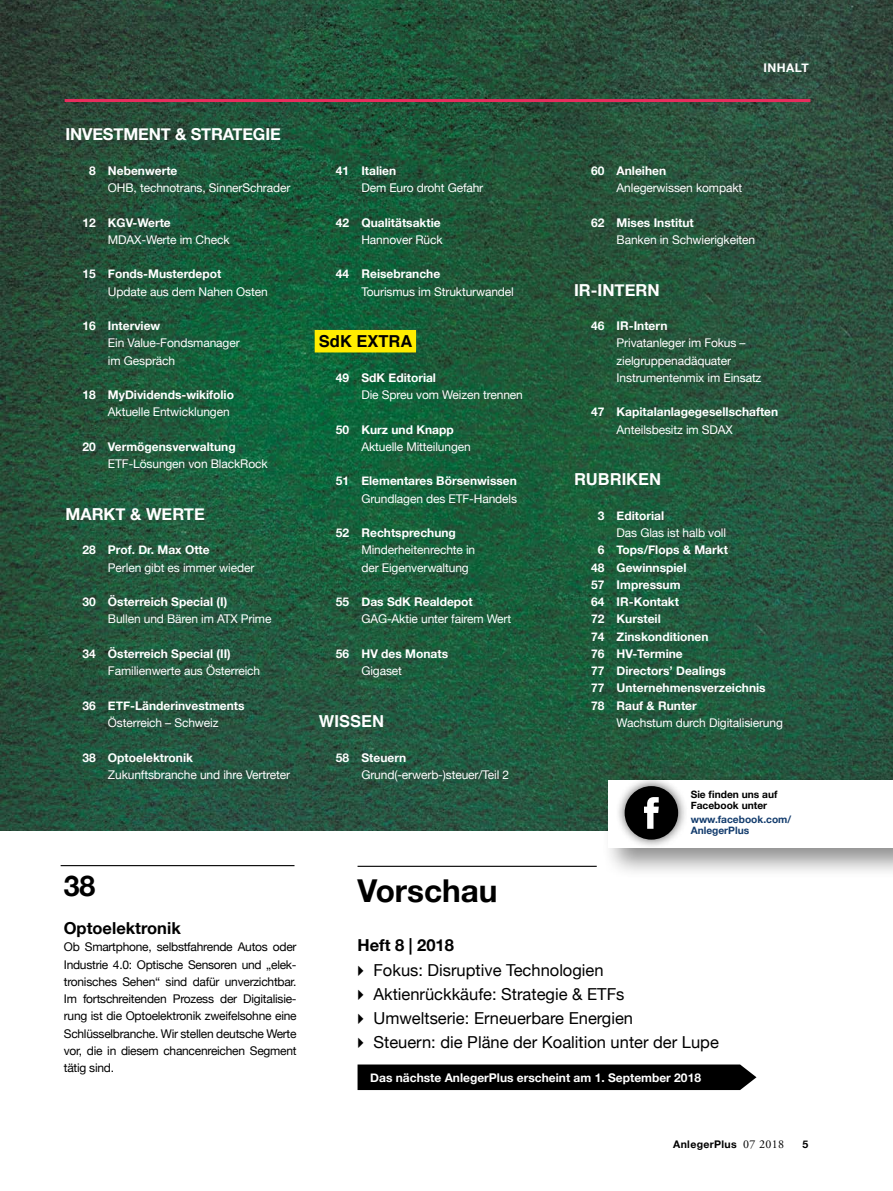
<style>
.page{position:relative;width:893px;height:1191px;background:#fff}
.page>*{position:absolute;margin:0;border:0;box-sizing:border-box;transform-origin:0 0}
.t1{font:700 31.5px "Helvetica Neue";color:#000}
.t2{font:700 28.5px "Helvetica Neue";color:#000}
.t3{font:16.5px/24px "Helvetica Neue";color:#000}
.t4{font:700 16.5px "Helvetica Neue";letter-spacing:-.01em;color:#fff}
.t5{font:700 16.5px "Helvetica Neue";color:#000}
.t6{font:700 16.5px "Helvetica";color:#fff}
.t7{font:700 16.5px "Helvetica";color:#000}
.t8{font:12px/17.2px "Helvetica Neue";letter-spacing:-.01em;color:#fff}
.t9{font:700 12px/17.2px "Helvetica Neue";color:#fff}
.t10{font:12px/17.2px "Helvetica Neue";letter-spacing:-.02em;color:#000;text-align:justify}
.t11{font:700 10.5px "Helvetica Neue";letter-spacing:.03em;color:#000}
.t12{font:700 10.2px/10.8px "Helvetica Neue";color:#000}
.t13{font:700 10.2px/10.8px "Helvetica Neue";color:#133c6d}
.s1{font-family:"Adobe Garamond Pro";font-weight:400;font-size:12px}
</style>
<div class="page">
<img style="left:0;top:0;width:893px;height:830px">
<img style="left:0;top:0;width:27px;height:510px">
<hr style="left:61px;top:865px;width:233px;height:1px;background:#000">
<div style="left:358px;top:1064px;width:398px;height:26px;background:#000"></div>
<div style="left:315px;top:330px;width:101px;height:22px;background:#ffed00"></div>
<hr style="left:65px;top:99px;width:745px;height:3px;background:#e72d5d">
<hr style="left:358px;top:865px;width:239px;height:2px;background:#000">
<div style="left:601px;top:773px;width:292px;height:106px;background:#000;opacity:.44"></div>
<div style="left:608px;top:780px;width:285px;height:67px;background:#fff"></div>
<div style="left:615px;top:776px;width:73px;height:73px;background:#212121;opacity:.75"></div>
<div style="left:625px;top:786px;width:53px;height:53px;background:#000;border-radius:50%"></div>
<svg style="left:644px;top:797px;width:15px;height:31px"></svg>
<p class="t9" style="left:763px;top:59px;width:47px">INHALT</p>
<h3 class="t4" style="left:65px;top:121px;width:217px">INVESTMENT &amp; STRATEGIE</h3>
<p class="t9" style="left:89px;top:162px;width:90px">8 Nebenwerte</p>
<p class="t8" style="left:108px;top:180px;width:184px">OHB, technotrans, SinnerSchrader</p>
<p class="t9" style="left:82px;top:214px;width:90px">12 KGV-Werte</p>
<p class="t8" style="left:108px;top:232px;width:123px">MDAX-Werte im Check</p>
<p class="t9" style="left:82px;top:266px;width:140px">15 Fonds-Musterdepot</p>
<p class="t8" style="left:108px;top:283px;width:161px">Update aus dem Nahen Osten</p>
<p class="t9" style="left:82px;top:317px;width:79px">16 Interview</p>
<p class="t8" style="left:108px;top:335px;width:133px">Ein Value-Fondsmanager im Gespräch</p>
<p class="t9" style="left:82px;top:386px;width:153px">18 MyDividends-wikifolio</p>
<p class="t8" style="left:108px;top:404px;width:123px">Aktuelle Entwicklungen</p>
<p class="t9" style="left:82px;top:438px;width:155px">20 Vermögensverwaltung</p>
<p class="t8" style="left:108px;top:456px;width:161px">ETF-Lösungen von BlackRock</p>
<h3 class="t4" style="left:65px;top:501px;width:141px">MARKT &amp; WERTE</h3>
<p class="t9" style="left:82px;top:542px;width:129px">28 Prof. Dr. Max Otte</p>
<p class="t8" style="left:108px;top:559px;width:148px">Perlen gibt es immer wieder</p>
<p class="t9" style="left:82px;top:593px;width:146px">30 Österreich Special (I)</p>
<p class="t8" style="left:108px;top:611px;width:165px">Bullen und Bären im ATX Prime</p>
<p class="t9" style="left:82px;top:645px;width:150px">34 Österreich Special (II)</p>
<p class="t8" style="left:108px;top:663px;width:154px">Familienwerte aus Österreich</p>
<p class="t9" style="left:82px;top:697px;width:164px">36 ETF-Länderinvestments</p>
<p class="t8" style="left:108px;top:715px;width:112px">Österreich – Schweiz</p>
<p class="t9" style="left:82px;top:749px;width:112px">38 Optoelektronik</p>
<p class="t8" style="left:108px;top:766px;width:184px">Zukunftsbranche und ihre Vertreter</p>
<h2 class="t2" style="left:64px;top:863px;width:33px">38</h2>
<h3 class="t5" style="left:64px;top:915px;width:118px">Optoelektronik</h3>
<p class="t10" style="left:64px;top:939px;width:234px">Ob Smartphone, selbstfahrende Autos oder Industrie 4.0: Optische Sensoren und „elek&shy;tronisches Sehen“ sind dafür unverzichtbar.<br>Im fortschreitenden Prozess der Digitalisie&shy;rung ist die Optoelektronik zweifelsohne eine Schlüsselbranche. Wir stellen deutsche Werte vor, die in diesem chancenreichen Segment tätig sind.</p>
<p class="t9" style="left:336px;top:162px;width:62px">41 Italien</p>
<p class="t8" style="left:361px;top:180px;width:123px">Dem Euro droht Gefahr</p>
<p class="t9" style="left:336px;top:214px;width:106px">42 Qualitätsaktie</p>
<p class="t8" style="left:361px;top:232px;width:83px">Hannover Rück</p>
<p class="t9" style="left:336px;top:266px;width:106px">44 Reisebranche</p>
<p class="t8" style="left:361px;top:283px;width:154px">Tourismus im Strukturwandel</p>
<h3 class="t7" style="left:319px;top:328px;width:95px">SdK EXTRA</h3>
<p class="t9" style="left:336px;top:369px;width:102px">49 SdK Editorial</p>
<p class="t8" style="left:361px;top:387px;width:163px">Die Spreu vom Weizen trennen</p>
<p class="t9" style="left:336px;top:421px;width:119px">50 Kurz und Knapp</p>
<p class="t8" style="left:361px;top:439px;width:111px">Aktuelle Mitteilungen</p>
<p class="t9" style="left:336px;top:473px;width:183px">51 Elementares Börsenwissen</p>
<p class="t8" style="left:361px;top:490px;width:157px">Grundlagen des ETF-Handels</p>
<p class="t9" style="left:336px;top:524px;width:121px">52 Rechtsprechung</p>
<p class="t8" style="left:361px;top:542px;width:115px">Minderheitenrechte in der Eigenverwaltung</p>
<p class="t9" style="left:336px;top:593px;width:138px">55 Das SdK Realdepot</p>
<p class="t8" style="left:361px;top:611px;width:151px">GAG-Aktie unter fairem Wert</p>
<p class="t9" style="left:336px;top:645px;width:114px">56 HV des Monats</p>
<p class="t8" style="left:361px;top:663px;width:42px">Gigaset</p>
<h3 class="t6" style="left:319px;top:708px;width:67px">WISSEN</h3>
<p class="t9" style="left:336px;top:749px;width:72px">58 Steuern</p>
<p class="t8" style="left:361px;top:766px;width:149px">Grund(-erwerb-)steuer/Teil 2</p>
<h1 class="t1" style="left:358px;top:866px;width:142px">Vorschau</h1>
<p class="t9" style="left:591px;top:162px;width:77px">60 Anleihen</p>
<p class="t8" style="left:617px;top:180px;width:127px">Anlegerwissen kompakt</p>
<p class="t9" style="left:591px;top:214px;width:104px">62 Mises Institut</p>
<p class="t8" style="left:617px;top:232px;width:140px">Banken in Schwierigkeiten</p>
<h3 class="t4" style="left:574px;top:277px;width:87px">IR-INTERN</h3>
<p class="t9" style="left:591px;top:317px;width:78px">46 IR-Intern</p>
<p class="t8" style="left:617px;top:335px;width:146px">Privatanleger im Fokus – zielgruppenadäquater<br>Instrumentenmix im Einsatz</p>
<p class="t9" style="left:591px;top:404px;width:189px">47 Kapitalanlagegesellschaften</p>
<p class="t8" style="left:617px;top:421px;width:118px">Anteilsbesitz im SDAX</p>
<h3 class="t6" style="left:574px;top:466px;width:89px">RUBRIKEN</h3>
<p class="t9" style="left:598px;top:507px;width:68px">3 Editorial</p>
<p class="t8" style="left:617px;top:525px;width:111px">Das Glas ist halb voll</p>
<p class="t9" style="left:591px;top:542px;width:176px;text-indent:7px">6 Tops/Flops &amp; Markt<br>48 Gewinnspiel<br>57 Impressum<br>64 IR-Kontakt<br>72 Kursteil<br>74 Zinskonditionen<br>76 HV-Termine<br>77 Directors’ Dealings<br>77 Unternehmensverzeichnis<br>78 Rauf &amp; Runter</p>
<p class="t8" style="left:617px;top:714px;width:168px">Wachstum durch Digitalisierung</p>
<p class="t12" style="left:691px;top:789px;width:88px">Sie finden uns auf<br>Facebook unter</p>
<p class="t13" style="left:691px;top:814px;width:102px">www.facebook.com/<br>AnlegerPlus</p>
<h3 class="t5" style="left:358px;top:932px;width:98px">Heft 8 | 2018</h3>
<h3 class="t3" style="left:373px;top:958px;width:347px">Fokus: Disruptive Technologien Aktienrückkäufe: Strategie &amp; ETFs Umweltserie: Erneuerbare Energien<br>Steuern: die Pläne der Koalition unter der Lupe</h3>
<p class="t9" style="left:370px;top:1069px;width:332px">Das nächste AnlegerPlus erscheint am 1. September 2018</p>
<p class="t11" style="left:673px;top:1136px;width:112px">AnlegerPlus <span class="s1">07 2018</span></p>
<p class="t11" style="left:802px;top:1136px;width:7px">5</p>
</div>
